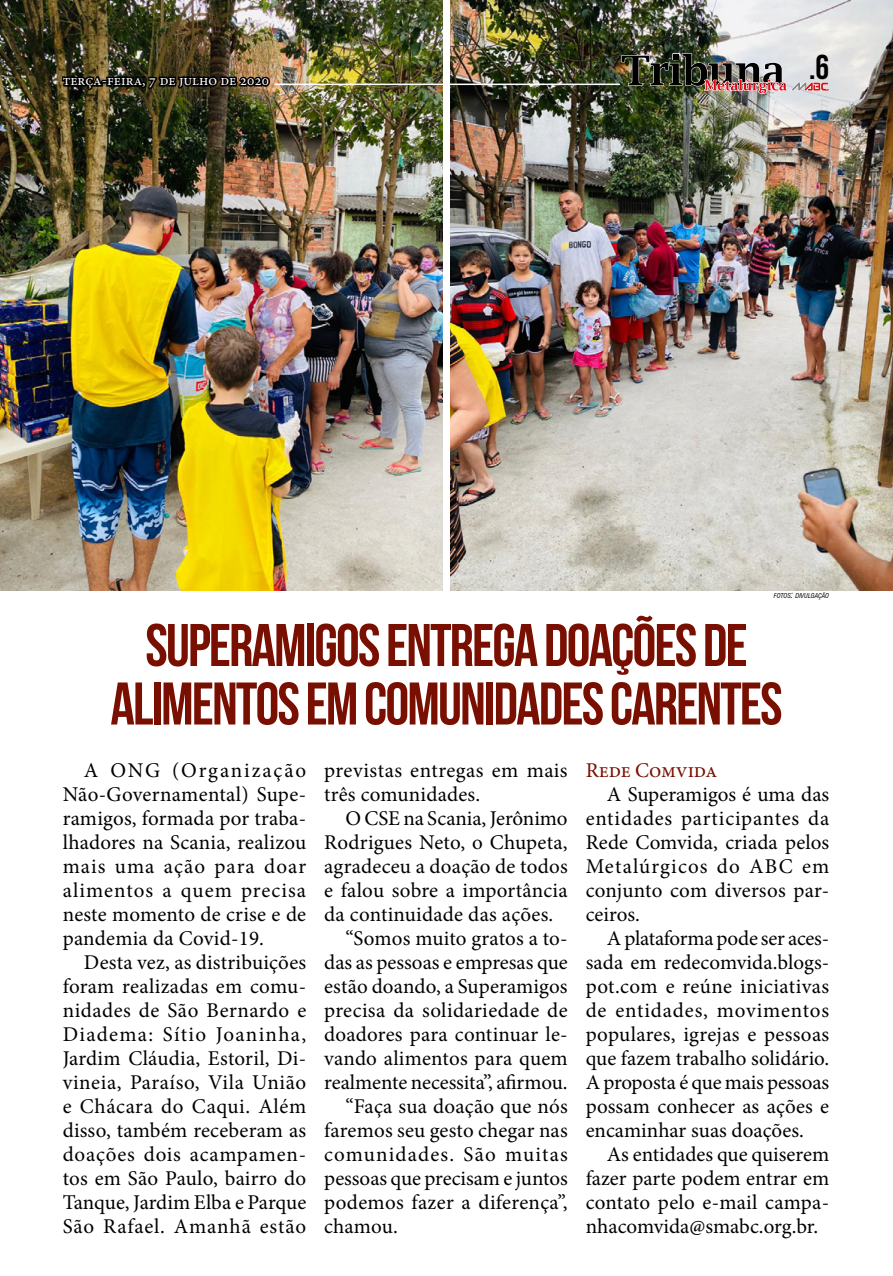
<style>
.page{position:relative;width:893px;height:1276px;background:#fff}
.page>*{position:absolute;margin:0;border:0;box-sizing:border-box;transform-origin:0 0}
.t1{font:60px/58.5px "Bebas Neue";letter-spacing:-.03em;color:#790f00;text-align:center}
.t2{font:34.5px "Bebas Neue";color:#000}
.t3{font:21px/24px "Minion Pro";letter-spacing:.01em;color:#000;text-align:justify}
.t4{font:21px "Minion Pro";letter-spacing:-.01em;color:#790f00}
.t5{font:15px "Minion Pro";color:#fff}
.t6{font:italic condensed 6.6px "Swiss 721 BT";color:#000}
.s1{font-size:9.3px}
</style>
<div class="page">
<img style="left:0;top:0;width:443px;height:590px">
<img style="left:450px;top:0;width:443px;height:590px">
<img style="left:621px;top:53px;width:208px;height:40px">
<img style="left:60px;top:63px;width:211px;height:29px">
<hr style="left:275px;top:84px;width:345px;height:1px;background:#fff">
<p class="t5" style="left:63px;top:70px;width:208px">terça-feira, 7 de julho de 2020</p>
<h2 class="t2" style="left:809px;top:48px;width:22px">.6</h2>
<p class="t6" style="left:774px;top:591px;width:57px">FOTOS<span class="s1">:</span> DIVULGAÇÃO</p>
<h1 class="t1" style="left:110px;top:615px;width:674px">SUPERAMIGOS ENTREGA DOAÇÕES DE<br>ALIMENTOS EM COMUNIDADES CARENTES</h1>
<p class="t3" style="left:63px;top:758px;width:245px;text-indent:21px">A ONG (Organização Não-Governamental) Supe&shy;ramigos, formada por traba&shy;lhadores na Scania, realizou mais uma ação para doar alimentos a quem precisa neste momento de crise e de pandemia da Covid-19.</p>
<p class="t3" style="left:63px;top:950px;width:245px;text-indent:21px">Desta vez, as distribuições foram realizadas em comu&shy;nidades de São Bernardo e Diadema: Sítio Joaninha, Jardim Cláudia, Estoril, Di&shy;vineia, Paraíso, Vila União e Chácara do Caqui. Além disso, também receberam as doações dois acampamen&shy;tos em São Paulo, bairro do Tanque, Jardim Elba e Parque São Rafael. Amanhã estão</p>
<p class="t3" style="left:324px;top:758px;width:245px">previstas entregas em mais três comunidades.</p>
<p class="t3" style="left:345px;top:806px;width:224px">O CSE na Scania, Jerônimo</p>
<p class="t3" style="left:324px;top:830px;width:245px">Rodrigues Neto, o Chupeta,</p>
<p class="t3" style="left:324px;top:854px;width:245px">agradeceu a doação de todos</p>
<p class="t3" style="left:324px;top:878px;width:245px">e falou sobre a importância</p>
<p class="t3" style="left:324px;top:902px;width:231px">da continuidade das ações.</p>
<p class="t3" style="left:345px;top:926px;width:224px">“Somos muito gratos a to-</p>
<p class="t3" style="left:324px;top:950px;width:245px">das as pessoas e empresas que</p>
<p class="t3" style="left:324px;top:974px;width:245px">estão doando, a Superamigos</p>
<p class="t3" style="left:324px;top:998px;width:245px">precisa da solidariedade de</p>
<p class="t3" style="left:324px;top:1022px;width:245px">doadores para continuar le-</p>
<p class="t3" style="left:324px;top:1046px;width:245px">vando alimentos para quem</p>
<p class="t3" style="left:324px;top:1070px;width:245px">realmente necessita”, afirmou.</p>
<p class="t3" style="left:345px;top:1094px;width:224px">“Faça sua doação que nós</p>
<p class="t3" style="left:324px;top:1118px;width:245px">faremos seu gesto chegar nas</p>
<p class="t3" style="left:324px;top:1142px;width:245px">comunidades. São muitas</p>
<p class="t3" style="left:324px;top:1166px;width:245px">pessoas que precisam e juntos</p>
<p class="t3" style="left:324px;top:1190px;width:245px">podemos fazer a diferença”,</p>
<p class="t3" style="left:324px;top:1214px;width:75px">chamou.</p>
<p class="t4" style="left:586px;top:756px;width:133px">Rede Comvida</p>
<p class="t3" style="left:586px;top:782px;width:245px;text-indent:21px">A Superamigos é uma das entidades participantes da Rede Comvida, criada pelos Metalúrgicos do ABC em conjunto com diversos par&shy;ceiros.</p>
<p class="t3" style="left:586px;top:926px;width:245px;text-indent:21px">A plataforma pode ser aces&shy;sada em redecomvida.blogs&shy;pot.com e reúne iniciativas de entidades, movimentos populares, igrejas e pessoas que fazem trabalho solidário.<br>A proposta é que mais pessoas possam conhecer as ações e encaminhar suas doações.</p>
<p class="t3" style="left:586px;top:1142px;width:245px;text-indent:21px">As entidades que quiserem fazer parte podem entrar em contato pelo e-mail campa&shy;nhacomvida@smabc.org.br.</p>
</div>
